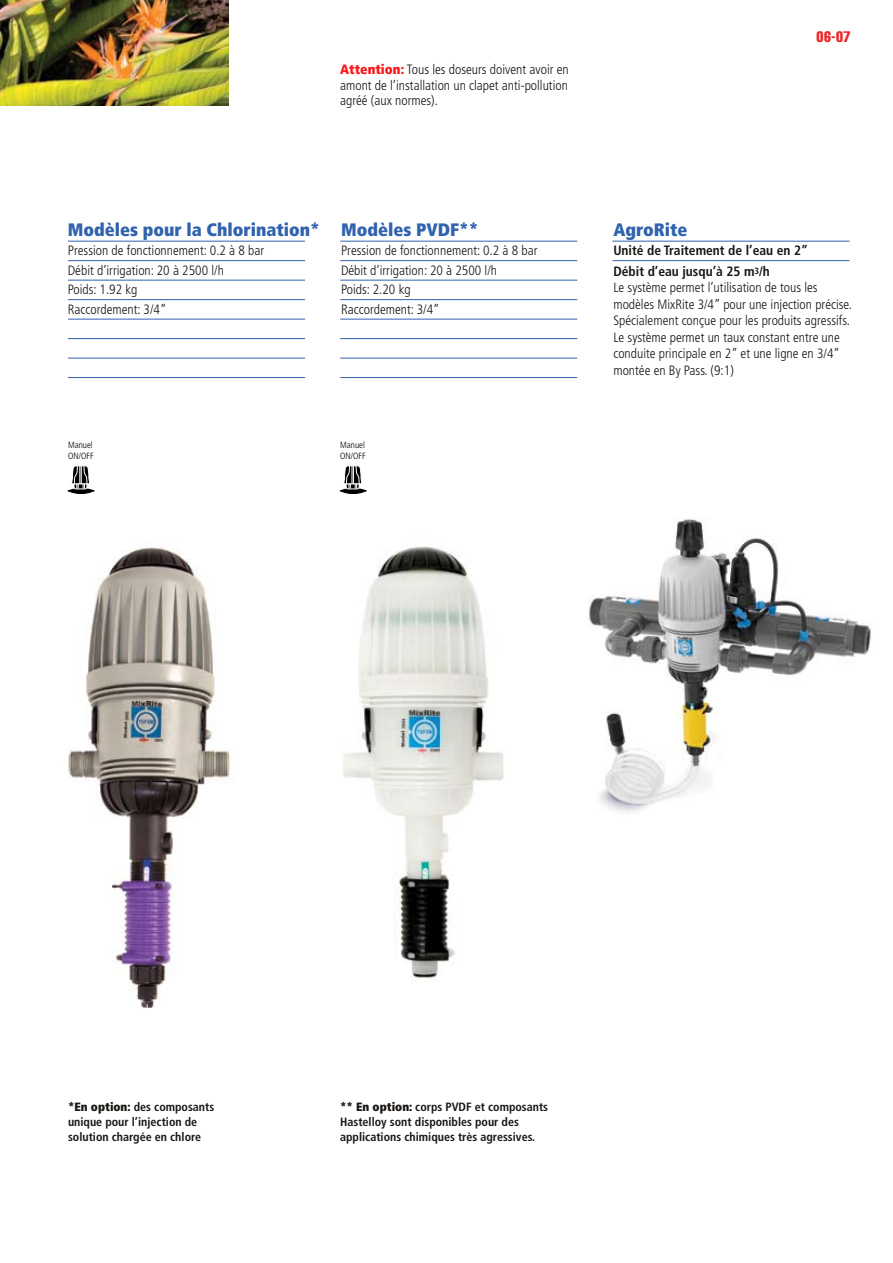
<style>
.page{position:relative;width:893px;height:1263px;background:#fff}
.page>*{position:absolute;margin:0;border:0;box-sizing:border-box;transform-origin:0 0}
.t1{font:900 condensed 18px "Frutiger";color:#3062ae}
.t2{font:extra-condensed 15px "Helvetica";color:#ee2528}
.t3{font:300 condensed 13.5px/19.5px "Frutiger";color:#191613}
.t4{font:700 condensed 13.5px/20.1px "Frutiger";color:#191613}
.t5{font:700 condensed 12px/15px "Frutiger";color:#191613}
.t6{font:300 condensed 9px/10.8px "Frutiger";color:#000}
.s1{font-weight:900;color:#fe171c}
.s2{font-size:9px}
.s3{font-weight:900}
</style>
<div class="page">
<img style="left:0;top:0;width:228px;height:105px">
<img style="left:68px;top:547px;width:163px;height:461px">
<img style="left:342px;top:546px;width:162px;height:435px">
<hr style="left:68px;top:489px;width:26px;height:4px;background:#000;border-radius:50%">
<div style="left:68px;top:488px;width:26px;height:6px;border:1px solid #000;border-radius:50%"></div>
<svg style="left:71px;top:466px;width:19px;height:23px"></svg>
<hr style="left:340px;top:489px;width:26px;height:4px;background:#000;border-radius:50%">
<div style="left:340px;top:488px;width:26px;height:6px;border:1px solid #000;border-radius:50%"></div>
<svg style="left:344px;top:466px;width:18px;height:23px"></svg>
<hr style="left:68px;top:241px;width:237px;height:1px;background:#2e62ae">
<hr style="left:68px;top:260px;width:237px;height:1px;background:#2e62ae">
<hr style="left:68px;top:280px;width:237px;height:1px;background:#2e62ae">
<hr style="left:68px;top:299px;width:237px;height:1px;background:#2e62ae">
<hr style="left:68px;top:319px;width:237px;height:1px;background:#2e62ae">
<hr style="left:68px;top:358px;width:237px;height:1px;background:#2e62ae">
<hr style="left:68px;top:338px;width:237px;height:1px;background:#2e62ae">
<hr style="left:68px;top:377px;width:237px;height:1px;background:#2e62ae">
<hr style="left:340px;top:241px;width:237px;height:1px;background:#2e62ae">
<hr style="left:340px;top:260px;width:237px;height:1px;background:#2e62ae">
<hr style="left:340px;top:280px;width:237px;height:1px;background:#2e62ae">
<hr style="left:340px;top:299px;width:237px;height:1px;background:#2e62ae">
<hr style="left:340px;top:319px;width:237px;height:1px;background:#2e62ae">
<hr style="left:340px;top:358px;width:237px;height:1px;background:#2e62ae">
<hr style="left:340px;top:338px;width:237px;height:1px;background:#2e62ae">
<hr style="left:340px;top:377px;width:237px;height:1px;background:#2e62ae">
<hr style="left:612px;top:241px;width:238px;height:1px;background:#2e62ae">
<hr style="left:612px;top:260px;width:238px;height:1px;background:#2e62ae">
<img style="left:589px;top:519px;width:282px;height:293px">
<p class="t3" style="left:340px;top:63px;width:230px;line-height:15px;text-align:justify"><span class="s1">Attention:</span> Tous les doseurs doivent avoir en amont de l’installation un clapet anti-pollution agréé (aux normes).</p>
<p class="t2" style="left:816px;top:27px;width:36px">06-07</p>
<h1 class="t1" style="left:68px;top:219px;width:253px">Modèles pour la Chlorination*</h1>
<p class="t3" style="left:68px;top:241px;width:198px">Pression de fonctionnement: 0.2 à 8 bar<br>Débit d’irrigation: 20 à 2500 l/h<br>Poids: 1.92 kg<br>Raccordement: 3/4”</p>
<h1 class="t1" style="left:341px;top:219px;width:139px">Modèles PVDF**</h1>
<p class="t3" style="left:341px;top:241px;width:198px">Pression de fonctionnement: 0.2 à 8 bar<br>Débit d’irrigation: 20 à 2500 l/h<br>Poids: 2.20 kg<br>Raccordement: 3/4”</p>
<p class="t6" style="left:68px;top:440px;width:27px">Manuel<br>ON/OFF</p>
<p class="t6" style="left:340px;top:440px;width:27px">Manuel<br>ON/OFF</p>
<h1 class="t1" style="left:613px;top:219px;width:75px">AgroRite</h1>
<p class="t4" style="left:613px;top:241px;width:196px">Unité de Traitement de l’eau en 2”<br>Débit d’eau jusqu’à 25 m<span class="s2">3</span>/h</p>
<p class="t3" style="left:613px;top:279px;width:240px;line-height:16.5px">Le système permet l’utilisation de tous les modèles MixRite 3/4” pour une injection précise.<br>Spécialement conçue pour les produits agressifs.<br>Le système permet un taux constant entre une conduite principale en 2” et une ligne en 3/4” montée en By Pass. (9:1)</p>
<p class="t5" style="left:68px;top:1099px;width:148px"><span class="s3">*En option:</span> des composants unique pour l’injection de solution chargée en chlore</p>
<p class="t5" style="left:340px;top:1099px;width:209px"><span class="s3">** En option:</span> corps PVDF et composants<br>Hastelloy sont disponibles pour des applications chimiques très agressives.</p>
</div>
